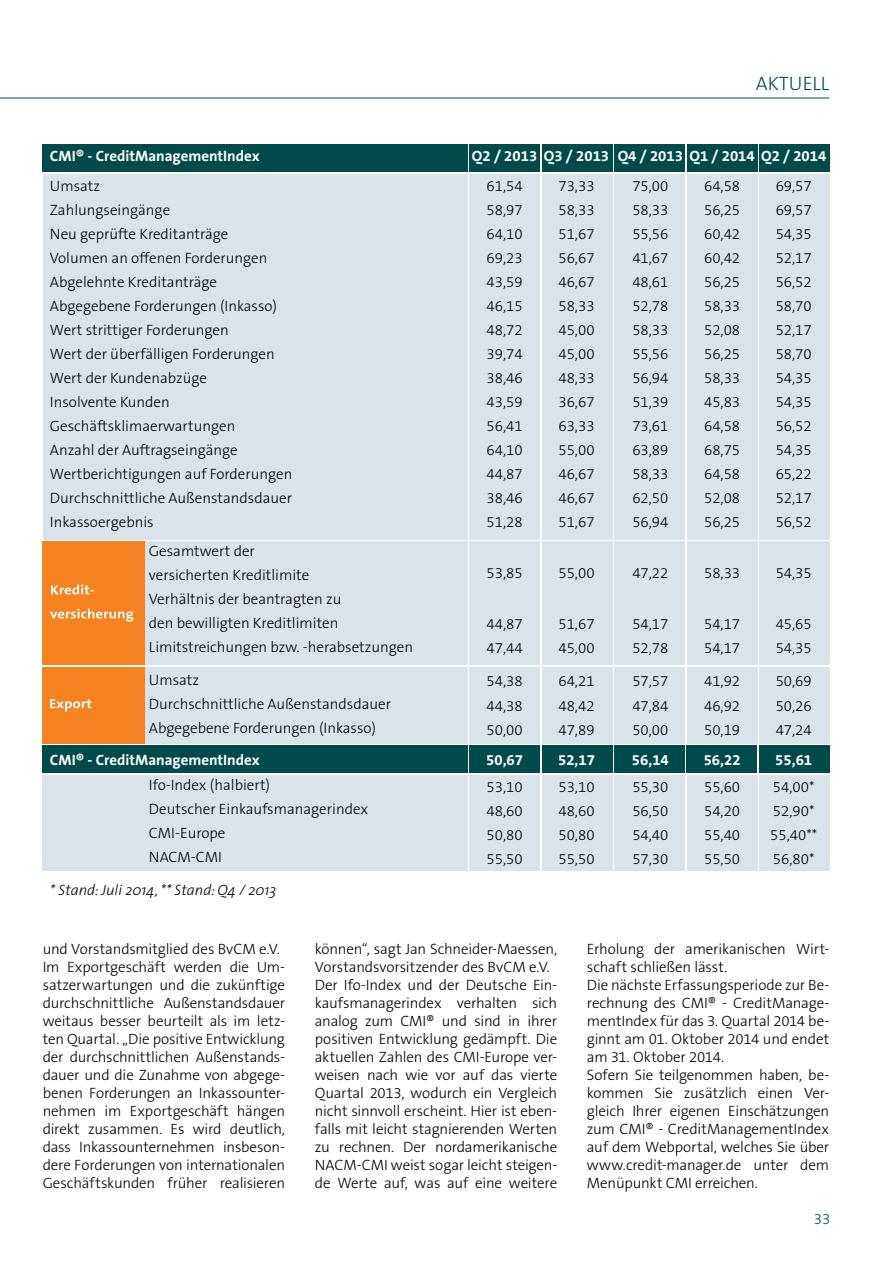
<style>
.page{position:relative;width:893px;height:1263px;background:#fff}
.page>*{position:absolute;margin:0;border:0;box-sizing:border-box;transform-origin:0 0}
.t1{font:300 19.5px "The Sans B3";color:#004a4c}
.t2{font:300 15px/24px "The Sans B3";color:#000;text-align:justify}
.t3{font:700 15px "The Sans B7";color:#fff}
.t4{font:italic 300 15px "The Sans";color:#000}
.t5{font:300 15px "The Sans B3";color:#004a4c}
</style>
<div class="page">
<hr style="left:0;top:98px;width:829px;height:1px;background:#004a4c">
<div style="left:470px;top:144px;width:70px;height:27px;background:#004a4c"></div>
<div style="left:542px;top:144px;width:70px;height:27px;background:#004a4c"></div>
<div style="left:615px;top:144px;width:70px;height:27px;background:#004a4c"></div>
<div style="left:687px;top:144px;width:70px;height:27px;background:#004a4c"></div>
<div style="left:759px;top:144px;width:70px;height:27px;background:#004a4c"></div>
<div style="left:43px;top:144px;width:425px;height:27px;background:#004a4c"></div>
<div style="left:43px;top:775px;width:425px;height:96px;background:#dae3ea"></div>
<div style="left:470px;top:775px;width:70px;height:96px;background:#dae3ea"></div>
<div style="left:542px;top:775px;width:70px;height:96px;background:#dae3ea"></div>
<div style="left:615px;top:775px;width:70px;height:96px;background:#dae3ea"></div>
<div style="left:687px;top:775px;width:70px;height:96px;background:#dae3ea"></div>
<div style="left:759px;top:775px;width:70px;height:96px;background:#dae3ea"></div>
<div style="left:43px;top:746px;width:425px;height:27px;background:#004a4c"></div>
<div style="left:470px;top:746px;width:70px;height:27px;background:#004a4c"></div>
<div style="left:542px;top:746px;width:70px;height:27px;background:#004a4c"></div>
<div style="left:614px;top:746px;width:71px;height:27px;background:#004a4c"></div>
<div style="left:687px;top:746px;width:70px;height:27px;background:#004a4c"></div>
<div style="left:759px;top:746px;width:70px;height:27px;background:#004a4c"></div>
<div style="left:43px;top:174px;width:425px;height:365px;background:#dae3ea"></div>
<div style="left:470px;top:174px;width:70px;height:365px;background:#dae3ea"></div>
<div style="left:542px;top:174px;width:70px;height:365px;background:#dae3ea"></div>
<div style="left:615px;top:174px;width:70px;height:365px;background:#dae3ea"></div>
<div style="left:687px;top:174px;width:70px;height:365px;background:#dae3ea"></div>
<div style="left:759px;top:174px;width:70px;height:365px;background:#dae3ea"></div>
<div style="left:129px;top:541px;width:339px;height:124px;background:#dae3ea"></div>
<div style="left:470px;top:541px;width:70px;height:124px;background:#dae3ea"></div>
<div style="left:542px;top:541px;width:70px;height:124px;background:#dae3ea"></div>
<div style="left:615px;top:541px;width:70px;height:124px;background:#dae3ea"></div>
<div style="left:687px;top:541px;width:70px;height:124px;background:#dae3ea"></div>
<div style="left:759px;top:541px;width:70px;height:124px;background:#dae3ea"></div>
<div style="left:129px;top:667px;width:339px;height:76px;background:#dae3ea"></div>
<div style="left:470px;top:667px;width:70px;height:76px;background:#dae3ea"></div>
<div style="left:542px;top:667px;width:70px;height:76px;background:#dae3ea"></div>
<div style="left:615px;top:667px;width:70px;height:76px;background:#dae3ea"></div>
<div style="left:687px;top:667px;width:70px;height:76px;background:#dae3ea"></div>
<div style="left:759px;top:667px;width:70px;height:76px;background:#dae3ea"></div>
<div style="left:43px;top:541px;width:102px;height:124px;background:#f58220"></div>
<div style="left:43px;top:667px;width:102px;height:76px;background:#f58220"></div>
<svg style="left:50px;top:699px;width:41px;height:12px"></svg>
<svg style="left:50px;top:609px;width:83px;height:13px"></svg>
<svg style="left:51px;top:585px;width:43px;height:9px"></svg>
<p class="t3" style="left:50px;top:148px;width:211px">CMI® - CreditManagementIndex</p>
<p class="t2" style="left:50px;top:175px;width:244px;text-align:left">U msatz<br>Zahlungseingänge<br>N eu geprüfte Kreditanträge<br>Volumen an offenen Forderungen<br>Abgelehnte Kreditanträge<br>Abgegebene Forderungen (Inkasso)<br>Wert strittiger Forderungen<br>Wert der überfälligen Forderungen<br>Wert der Kundenabzüge<br>Insolvente Kunden<br>Geschäftsklimaerwartungen<br>Anzahl der Auftragseingänge<br>Wertberichtigungen auf Forderungen<br>Durchschnittliche Außenstandsdauer<br>Inkassoergebnis</p>
<p class="t2" style="left:149px;top:539px;width:266px;text-align:left">Gesamtwert der<br>versicherten Kreditlimite<br>Verhältnis der beantragten zu<br>den bewilligten Kreditlimiten<br>Limitstreichungen bzw. -herabsetzungen</p>
<p class="t2" style="left:50px;top:668px;width:56px">U</p>
<p class="t2" style="left:149px;top:668px;width:244px;text-align:left;text-indent:11px">msatz<br>Durchschnittliche Außenstandsdauer<br>Abgegebene Forderungen (Inkasso)</p>
<p class="t3" style="left:50px;top:751px;width:211px">CMI® - CreditManagementIndex</p>
<p class="t2" style="left:149px;top:773px;width:221px;text-align:left">Ifo-Index (halbiert)<br>Deutscher Einkaufsmanagerindex<br>CMI-E urope</p>
<p class="t2" style="left:50px;top:845px;width:41px">NA</p>
<p class="t2" style="left:169px;top:845px;width:55px">CM-CMI</p>
<p class="t4" style="left:50px;top:877px;width:228px">* Stand: Juli 2014, ** Stand: Q4 / 2013</p>
<h1 class="t1" style="left:756px;top:73px;width:75px">aktuell</h1>
<p class="t3" style="left:472px;top:148px;width:139px">Q2 / 2013 Q3 / 2013</p>
<p class="t2" style="left:487px;top:175px;width:38px">61,54<br>58,97<br>64,10<br>69,23<br>43,59<br>46,15<br>48,72<br>39,74<br>38,46<br>43,59<br>56,41<br>64,10<br>44,87<br>38,46<br>51,28</p>
<p class="t2" style="left:487px;top:562px;width:38px">53,85</p>
<p class="t2" style="left:487px;top:613px;width:38px">44,87<br>47,44</p>
<p class="t2" style="left:487px;top:670px;width:38px">54,38<br>44,38<br>50,00</p>
<p class="t3" style="left:486px;top:751px;width:38px">50,67</p>
<p class="t2" style="left:487px;top:775px;width:38px">53,10<br>48,60<br>50,80<br>55,50</p>
<p class="t2" style="left:558px;top:175px;width:38px">73,33<br>58,33<br>51,67<br>56,67<br>46,67<br>58,33<br>45,00<br>45,00<br>48,33<br>36,67<br>63,33<br>55,00<br>46,67<br>46,67<br>51,67</p>
<p class="t2" style="left:558px;top:562px;width:38px">55,00</p>
<p class="t2" style="left:558px;top:613px;width:38px">51,67<br>45,00</p>
<p class="t2" style="left:558px;top:670px;width:38px">64,21<br>48,42<br>47,89</p>
<p class="t3" style="left:558px;top:751px;width:38px">52,17</p>
<p class="t2" style="left:558px;top:775px;width:38px">53,10<br>48,60<br>50,80<br>55,50</p>
<p class="t3" style="left:618px;top:148px;width:210px">Q4 / 2013 Q1 / 2014 Q2 / 2014</p>
<p class="t2" style="left:632px;top:175px;width:38px">75,00<br>58,33<br>55,56<br>41,67<br>48,61<br>52,78<br>58,33<br>55,56<br>56,94<br>51,39<br>73,61<br>63,89<br>58,33<br>62,50<br>56,94</p>
<p class="t2" style="left:632px;top:562px;width:38px">47,22</p>
<p class="t2" style="left:632px;top:613px;width:38px">54,17<br>52,78</p>
<p class="t2" style="left:632px;top:670px;width:38px">57,57<br>47,84<br>50,00</p>
<p class="t3" style="left:632px;top:751px;width:38px">56,14</p>
<p class="t2" style="left:632px;top:775px;width:38px">55,30<br>56,50<br>54,40<br>57,30</p>
<p class="t2" style="left:776px;top:175px;width:38px">69,57<br>69,57<br>54,35<br>52,17<br>56,52<br>58,70<br>52,17<br>58,70<br>54,35<br>54,35<br>56,52<br>54,35<br>65,22<br>52,17<br>56,52</p>
<p class="t2" style="left:776px;top:562px;width:38px">54,35</p>
<p class="t2" style="left:776px;top:613px;width:38px">45,65<br>54,35</p>
<p class="t2" style="left:776px;top:670px;width:38px">50,69<br>50,26<br>47,24</p>
<p class="t3" style="left:775px;top:751px;width:38px">55,61</p>
<p class="t2" style="left:770px;top:775px;width:49px;text-align:left">54,00*<br>52,90*<br>55,40**<br>56,80*</p>
<p class="t2" style="left:704px;top:175px;width:38px">64,58<br>56,25<br>60,42<br>60,42<br>56,25<br>58,33<br>52,08<br>56,25<br>58,33<br>45,83<br>64,58<br>68,75<br>64,58<br>52,08<br>56,25</p>
<p class="t2" style="left:704px;top:562px;width:38px">58,33</p>
<p class="t2" style="left:704px;top:613px;width:38px">54,17<br>54,17</p>
<p class="t2" style="left:704px;top:670px;width:38px">41,92<br>46,92<br>50,19</p>
<p class="t3" style="left:704px;top:751px;width:38px">56,22</p>
<p class="t2" style="left:704px;top:775px;width:38px">55,60<br>54,20<br>55,40<br>55,50</p>
<p class="t2" style="left:43px;top:940px;width:244px;line-height:18px;text-align:left">und Vorstandsmitglied des BvCM e.V.<br>Im Exportgeschäft werden die U m&shy;satzerwartungen und die zukünftige durchschnittliche Außenstandsdauer weitaus besser beurteilt als im letz&shy;ten Quartal. „Die positive Entwicklung der durchschnittlichen Außenstands&shy;dauer und die Zunahme von abgege&shy;benen Forderungen an Inkassounter&shy;nehmen im Exportgeschäft hängen direkt zusammen. Es wird deutlich, dass Inkassounternehmen insbeson&shy;dere Forderungen von internationalen Geschäftskunden früher realisieren</p>
<p class="t2" style="left:315px;top:940px;width:244px;line-height:18px;text-align:left">können“, sagt Jan Schneider-Maessen, Vorstandsvorsitzender des BvCM e.V.<br>Der Ifo-Index und der Deutsche Ein&shy;kaufsmanagerindex verhalten sich analog zum CMI® und sind in ihrer positiven Entwicklung gedämpft. Die aktuellen Zahlen des CMI-Europe ver&shy;weisen nach wie vor auf das vierte Quartal 2013, wodurch ein Vergleich nicht sinnvoll erscheint. H ier ist eben&shy;falls mit leicht stagnierenden Werten zu rechnen. Der nordamerikanische NACM-CMI weist sogar leicht steigen&shy;de Werte auf, was auf eine weitere</p>
<p class="t2" style="left:587px;top:940px;width:244px;line-height:18px;text-align:left">Erholung der amerikanischen Wirt&shy;schaft schließen lässt.<br>Die nächste Erfassungsperiode zur Be&shy;rechnung des CMI® - CreditManage&shy;mentIndex für das 3. Quartal 2014 be&shy;ginnt am 01. Oktober 2014 und endet am 31. Oktober 2014.<br>Sofern Sie teilgenommen haben, be&shy;kommen Sie zusätzlich einen Ver&shy;gleich Ihrer eigenen Einschätzungen zum CMI® - CreditManagementIndex auf dem Webportal, welches Sie über www.credit-manager.de unter dem<br>Menüpunkt CMI erreichen.</p>
<p class="t5" style="left:814px;top:1211px;width:18px">33</p>
</div>
